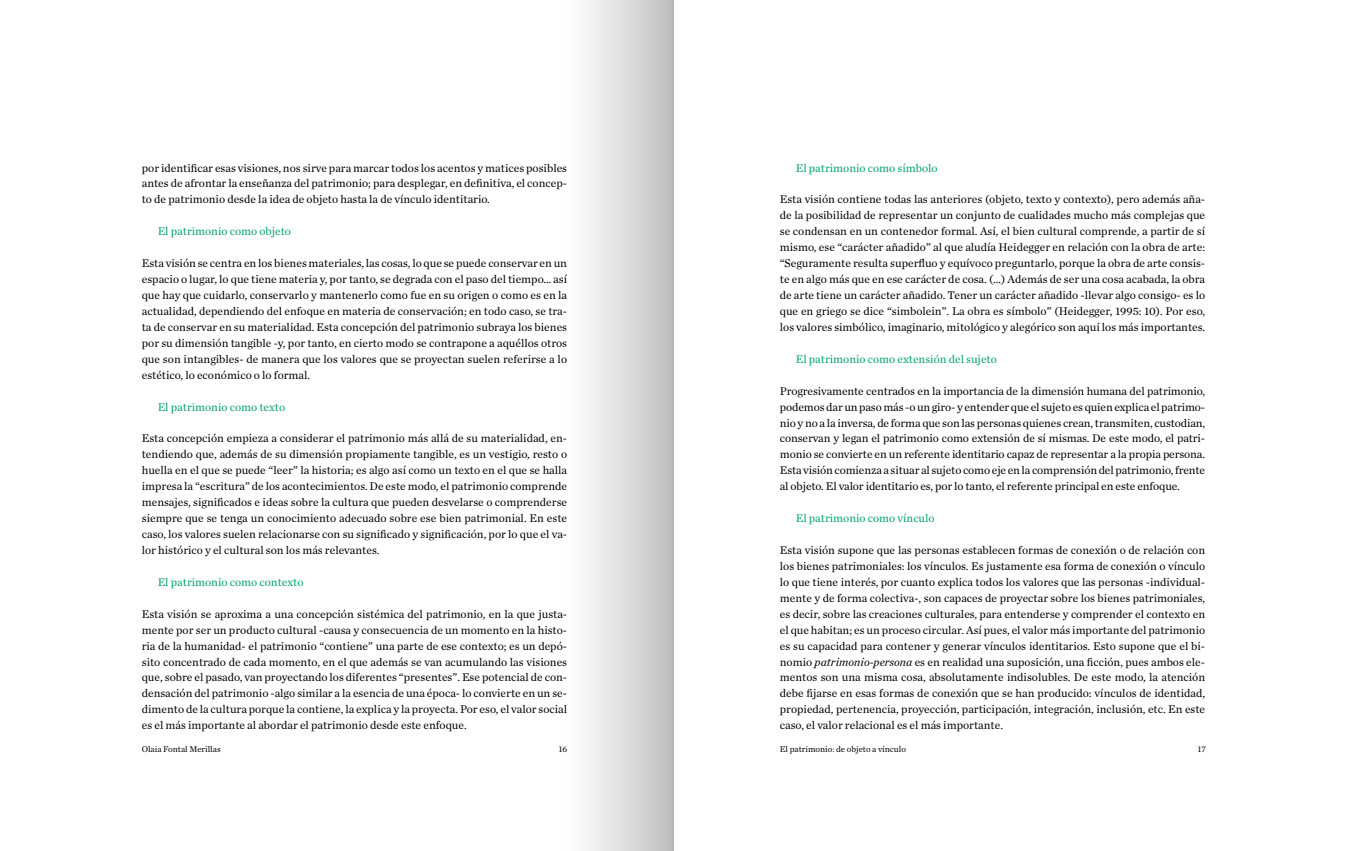
<style>
.page{position:relative;width:1347px;height:851px;background:#fff}
.page>*{position:absolute;margin:0;border:0;box-sizing:border-box;transform-origin:0 0}
.t1{font:11.62px/15.9px "Chronicle Text G1";color:#000;text-align:justify}
.t2{font:11.62px "Chronicle Text G1";color:#00a366}
.t3{font:8.75px "Chronicle Text G1";color:#000}
.s1{font-style:italic}
</style>
<div class="page">
<div style="left:546px;top:0;width:127px;height:850px;background:linear-gradient(to right,#fff,#c2c2c2)"></div>
<p class="t1" style="left:142px;top:159px;width:427px">por identificar esas visiones, nos sirve para marcar todos los acentos y matices posibles antes de afrontar la enseñanza del patrimonio; para desplegar, en definitiva, el concep&shy;to de patrimonio desde la idea de objeto hasta la de vínculo identitario.</p>
<p class="t2" style="left:158px;top:222px;width:135px">El patrimonio como objeto</p>
<p class="t1" style="left:142px;top:255px;width:427px">Esta visión se centra en los bienes materiales, las cosas, lo que se puede conservar en un espacio o lugar, lo que tiene materia y, por tanto, se degrada con el paso del tiempo… así que hay que cuidarlo, conservarlo y mantenerlo como fue en su origen o como es en la actualidad, dependiendo del enfoque en materia de conservación; en todo caso, se tra&shy;ta de conservar en su materialidad. Esta concepción del patrimonio subraya los bienes por su dimensión tangible -y, por tanto, en cierto modo se contrapone a aquéllos otros que son intangibles- de manera que los valores que se proyectan suelen referirse a lo estético, lo económico o lo formal.</p>
<p class="t2" style="left:158px;top:398px;width:129px">El patrimonio como texto</p>
<p class="t1" style="left:142px;top:430px;width:427px">Esta concepción empieza a considerar el patrimonio más allá de su materialidad, en&shy;tendiendo que, además de su dimensión propiamente tangible, es un vestigio, resto o huella en el que se puede “leer” la historia; es algo así como un texto en el que se halla impresa la “escritura” de los acontecimientos. De este modo, el patrimonio comprende mensajes, significados e ideas sobre la cultura que pueden desvelarse o comprenderse siempre que se tenga un conocimiento adecuado sobre ese bien patrimonial. En este caso, los valores suelen relacionarse con su significado y significación, por lo que el va&shy;lor histórico y el cultural son los más relevantes.</p>
<p class="t2" style="left:158px;top:573px;width:147px">El patrimonio como contexto</p>
<p class="t1" style="left:142px;top:605px;width:427px">Esta visión se aproxima a una concepción sistémica del patrimonio, en la que justa&shy;mente por ser un producto cultural -causa y consecuencia de un momento en la histo&shy;ria de la humanidad- el patrimonio “contiene” una parte de ese contexto; es un depó&shy;sito concentrado de cada momento, en el que además se van acumulando las visiones que, sobre el pasado, van proyectando los diferentes “presentes”. Ese potencial de con&shy;densación del patrimonio -algo similar a la esencia de una época- lo convierte en un se&shy;dimento de la cultura porque la contiene, la explica y la proyecta. Por eso, el valor social es el más importante al abordar el patrimonio desde este enfoque.</p>
<p class="t2" style="left:795px;top:159px;width:143px">El patrimonio como símbolo</p>
<p class="t1" style="left:780px;top:191px;width:427px">Esta visión contiene todas las anteriores (objeto, texto y contexto), pero además aña&shy;de la posibilidad de representar un conjunto de cualidades mucho más complejas que se condensan en un contenedor formal. Así, el bien cultural comprende, a partir de sí mismo, ese “carácter añadido” al que aludía Heidegger en relación con la obra de arte: “Seguramente resulta superfluo y equívoco preguntarlo, porque la obra de arte consis&shy;te en algo más que en ese carácter de cosa. (…) Además de ser una cosa acabada, la obra de arte tiene un carácter añadido. Tener un carácter añadido -llevar algo consigo- es lo que en griego se dice “simbolein”. La obra es símbolo” (Heidegger, 1995: 10). Por eso, los valores simbólico, imaginario, mitológico y alegórico son aquí los más importantes.</p>
<p class="t2" style="left:795px;top:350px;width:203px">El patrimonio como extensión del sujeto</p>
<p class="t1" style="left:780px;top:382px;width:427px">Progresivamente centrados en la importancia de la dimensión humana del patrimonio, podemos dar un paso más -o un giro- y entender que el sujeto es quien explica el patrimo&shy;nio y no a la inversa, de forma que son las personas quienes crean, transmiten, custodian, conservan y legan el patrimonio como extensión de sí mismas. De este modo, el patri&shy;monio se convierte en un referente identitario capaz de representar a la propia persona.<br>Esta visión comienza a situar al sujeto como eje en la comprensión del patrimonio, frente al objeto. El valor identitario es, por lo tanto, el referente principal en este enfoque.</p>
<p class="t2" style="left:795px;top:509px;width:140px">El patrimonio como vínculo</p>
<p class="t1" style="left:780px;top:541px;width:427px">Esta visión supone que las personas establecen formas de conexión o de relación con los bienes patrimoniales: los vínculos. Es justamente esa forma de conexión o vínculo lo que tiene interés, por cuanto explica todos los valores que las personas -individual&shy;mente y de forma colectiva-, son capaces de proyectar sobre los bienes patrimoniales, es decir, sobre las creaciones culturales, para entenderse y comprender el contexto en el que habitan; es un proceso circular. Así pues, el valor más importante del patrimonio es su capacidad para contener y generar vínculos identitarios. Esto supone que el bi&shy;nomio <span class="s1">patrimonio-persona</span> es en realidad una suposición, una ficción, pues ambos ele&shy;mentos son una misma cosa, absolutamente indisolubles. De este modo, la atención debe fijarse en esas formas de conexión que se han producido: vínculos de identidad, propiedad, pertenencia, proyección, participación, integración, inclusión, etc. En este caso, el valor relacional es el más importante.</p>
<p class="t3" style="left:142px;top:742px;width:80px">Olaia Fontal Merillas</p>
<p class="t3" style="left:559px;top:742px;width:10px">16</p>
<p class="t3" style="left:780px;top:742px;width:128px">El patrimonio: de objeto a vínculo</p>
<p class="t3" style="left:1197px;top:742px;width:9px">17</p>
</div>
